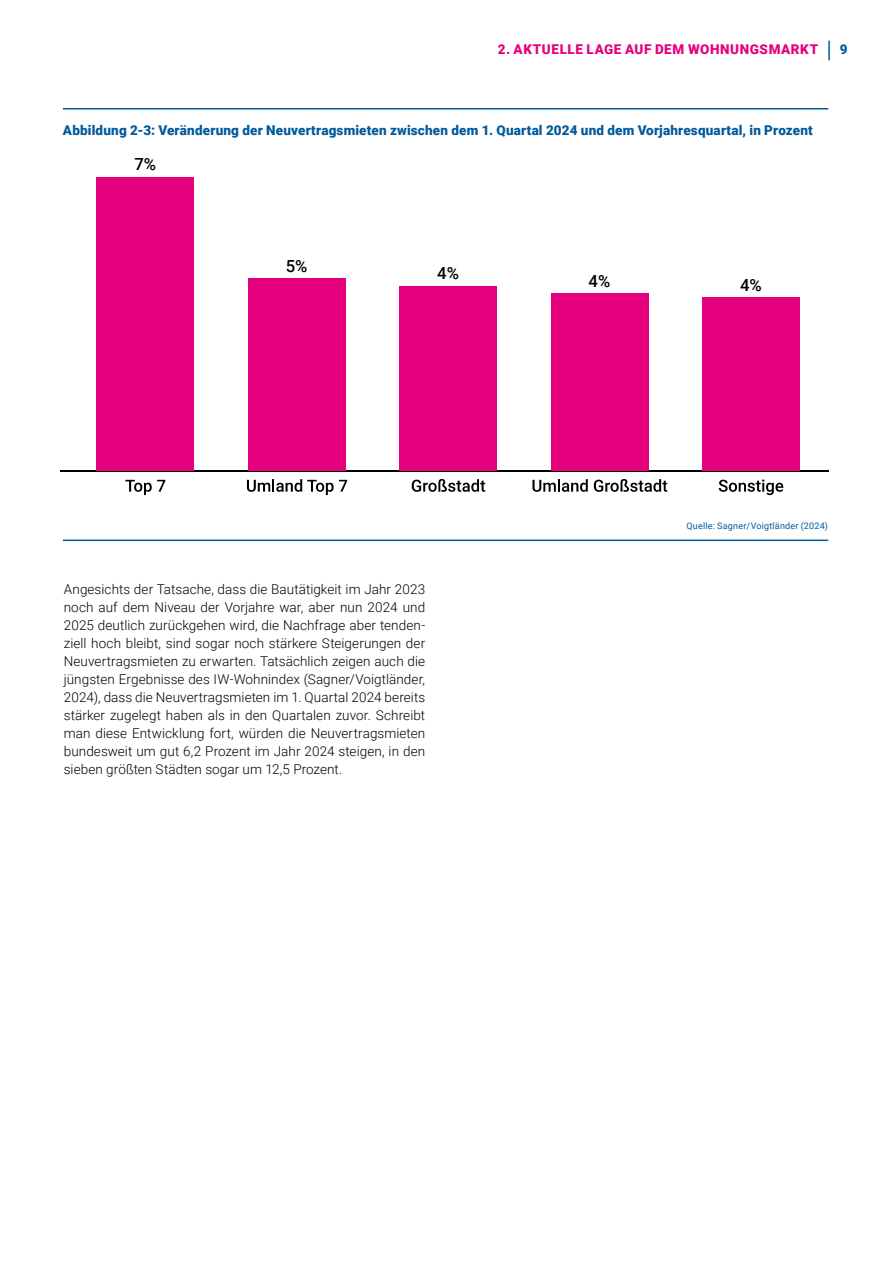
<style>
.page{position:relative;width:893px;height:1263px;background:#fff}
.page>*{position:absolute;margin:0;border:0;box-sizing:border-box;transform-origin:0 0}
.t1{font:500 16.65px "Roboto";color:#000}
.Copytext{font:300 13.5px/18px "Roboto";letter-spacing:.005em;color:#000;text-align:justify}
.Abbildungen_Überschrift{font:900 13.5px "Roboto";letter-spacing:.015em;color:#005a9b}
.t2{font:900 13.5px "Roboto";color:#e6007d}
.Quelle{font:9px "Roboto";letter-spacing:.025em;color:#005a9b}
</style>
<div class="page">
<svg style="left:828px;top:41px;width:2px;height:19px"></svg>
<hr style="left:64px;top:108px;width:764px;height:2px;background:#005a9b">
<hr style="left:64px;top:540px;width:764px;height:1px;background:#005a9b">
<hr style="left:61px;top:470px;width:768px;height:2px;background:#000">
<div style="left:96px;top:177px;width:98px;height:293px;background:#e6007d"></div>
<div style="left:248px;top:278px;width:97px;height:192px;background:#e6007d"></div>
<div style="left:399px;top:286px;width:98px;height:184px;background:#e6007d"></div>
<div style="left:551px;top:293px;width:97px;height:177px;background:#e6007d"></div>
<div style="left:702px;top:297px;width:98px;height:173px;background:#e6007d"></div>
<svg style="left:125px;top:480px;width:40px;height:15px"></svg>
<svg style="left:247px;top:479px;width:100px;height:16px"></svg>
<svg style="left:412px;top:479px;width:73px;height:13px"></svg>
<svg style="left:532px;top:479px;width:56px;height:13px"></svg>
<svg style="left:594px;top:479px;width:73px;height:13px"></svg>
<svg style="left:719px;top:479px;width:64px;height:16px"></svg>
<p class="t2" style="left:498px;top:40px;width:35px">2. Aktuelle</p>
<p class="t2" style="left:587px;top:40px;width:18px">Lage</p>
<p class="t2" style="left:625px;top:40px;width:10px">auf</p>
<p class="t2" style="left:655px;top:40px;width:11px">dem</p>
<p class="t2" style="left:688px;top:40px;width:23px">Wohnungsmarkt</p>
<p class="Abbildungen_Überschrift" style="left:840px;top:40px;width:9px">9</p>
<p class="Abbildungen_Überschrift" style="left:63px;top:120px;width:751px">Abbildung 2-3: Veränderung der Neuvertragsmieten zwischen dem 1. Quartal 2024 und dem Vorjahresquartal, in Prozent</p>
<p class="t1" style="left:134px;top:153px;width:23px">7%</p>
<p class="t1" style="left:286px;top:254px;width:23px">5%</p>
<p class="t1" style="left:437px;top:262px;width:23px">4%</p>
<p class="Copytext" style="left:64px;top:580px;width:363px">Angesichts der Tatsache, dass die Bautätigkeit im Jahr 2023 noch auf dem Niveau der Vorjahre war, aber nun 2024 und 2025 deutlich zurückgehen wird, die Nachfrage aber tenden&shy;ziell hoch bleibt, sind sogar noch stärkere Steigerungen der Neuvertragsmieten zu erwarten. Tatsächlich zeigen auch die jüngsten Ergebnisse des IW-Wohnindex (Sagner/Voigtländer, 2024), dass die Neuvertragsmieten im 1. Quartal 2024 bereits stärker zugelegt haben als in den Quartalen zuvor. Schreibt man diese Entwicklung fort, würden die Neuvertragsmieten bundesweit um gut 6,2 Prozent im Jahr 2024 steigen, in den sieben größten Städten sogar um 12,5 Prozent.</p>
<p class="t1" style="left:589px;top:269px;width:23px">4%</p>
<p class="t1" style="left:740px;top:273px;width:23px">4%</p>
<p class="Quelle" style="left:686px;top:520px;width:143px">Quelle: Sagner/Voigtländer (2024)</p>
</div>
